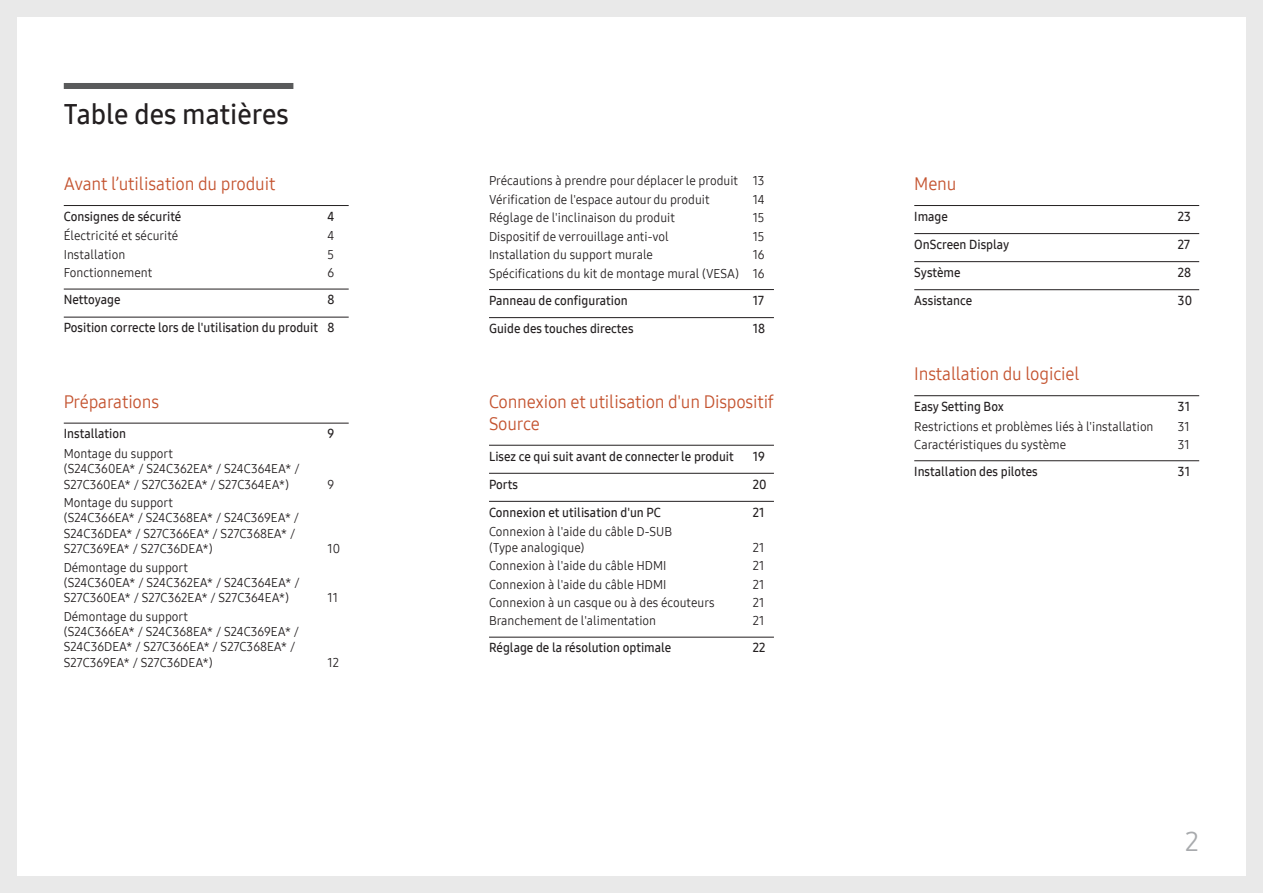
<style>
.page{position:relative;width:1263px;height:893px;background:#fff}
.page>*{position:absolute;margin:0;border:0;box-sizing:border-box;transform-origin:0 0}
.Table_of_contents{font:27.75px "Samsung One 600";color:#231f20}
.t1{font:27px "Samsung One 400";color:#a8aaad}
.t2{font:18px/21.6px "Samsung One 400";letter-spacing:-.01em;color:#c4532f;scale:.96 1}
.t3{font:12.75px/15.3px "Samsung One 400";color:#231f20;scale:.96 1}
.t4{font:12.75px "Samsung One 600";color:#231f20;scale:.96 1}
</style>
<div class="page">
<div style="left:0;top:0;width:1263px;height:17px;background:#e9e9e9"></div>
<div style="left:0;top:876px;width:1263px;height:17px;background:#e9e9e9"></div>
<div style="left:0;top:0;width:17px;height:893px;background:#e9e9e9"></div>
<div style="left:1246px;top:0;width:17px;height:893px;background:#e9e9e9"></div>
<div style="left:64px;top:83px;width:229px;height:6px;background:#595a5b"></div>
<hr style="left:64px;top:205px;width:285px;height:1px;background:#231f20">
<hr style="left:64px;top:289px;width:285px;height:1px;background:#231f20">
<hr style="left:64px;top:317px;width:285px;height:1px;background:#231f20">
<hr style="left:64px;top:423px;width:285px;height:1px;background:#231f20">
<hr style="left:489px;top:289px;width:285px;height:1px;background:#231f20">
<hr style="left:489px;top:317px;width:285px;height:1px;background:#231f20">
<hr style="left:489px;top:445px;width:285px;height:1px;background:#231f20">
<hr style="left:489px;top:473px;width:285px;height:1px;background:#231f20">
<hr style="left:489px;top:501px;width:285px;height:1px;background:#231f20">
<hr style="left:489px;top:637px;width:285px;height:1px;background:#231f20">
<hr style="left:914px;top:205px;width:285px;height:1px;background:#231f20">
<hr style="left:914px;top:233px;width:285px;height:1px;background:#231f20">
<hr style="left:914px;top:261px;width:285px;height:1px;background:#231f20">
<hr style="left:914px;top:289px;width:285px;height:1px;background:#231f20">
<hr style="left:914px;top:395px;width:285px;height:1px;background:#231f20">
<hr style="left:914px;top:460px;width:285px;height:1px;background:#231f20">
<p class="Table_of_contents" style="left:64px;top:96px;width:226px">Table des matières</p>
<p class="t2" style="left:64px;top:173px;width:222px">Avant l’utilisation du produit</p>
<p class="t4" style="left:64px;top:208px;width:124px">Consignes de sécurité</p>
<p class="t4" style="left:327px;top:208px;width:9px">4</p>
<p class="t3" style="left:64px;top:228px;width:121px">Électricité et sécurité</p>
<p class="t3" style="left:327px;top:228px;width:9px">4</p>
<p class="t3" style="left:64px;top:247px;width:66px">Installation</p>
<p class="t3" style="left:327px;top:247px;width:8px">5</p>
<p class="t3" style="left:64px;top:265px;width:94px">Fonctionnement</p>
<p class="t3" style="left:327px;top:265px;width:9px">6</p>
<p class="t4" style="left:64px;top:291px;width:61px">Nettoyage</p>
<p class="t4" style="left:327px;top:291px;width:9px">8</p>
<p class="t4" style="left:64px;top:319px;width:283px">Position correcte lors de l'utilisation du produit 8</p>
<p class="t2" style="left:64px;top:390px;width:101px">Préparations</p>
<p class="t4" style="left:64px;top:425px;width:66px">Installation</p>
<p class="t4" style="left:327px;top:425px;width:9px">9</p>
<p class="t3" style="left:64px;top:446px;width:247px">Montage du support<br>(S24C360EA* / S24C362EA* / S24C364EA* /<br>S27C360EA* / S27C362EA* / S27C364EA*)</p>
<p class="t3" style="left:327px;top:476px;width:9px">9</p>
<p class="t3" style="left:64px;top:495px;width:247px">Montage du support<br>(S24C366EA* / S24C368EA* / S24C369EA* /<br>S24C36DEA* / S27C366EA* / S27C368EA* /<br>S27C369EA* / S27C36DEA*)</p>
<p class="t3" style="left:64px;top:559px;width:247px">Démontage du support<br>(S24C360EA* / S24C362EA* / S24C364EA* /<br>S27C360EA* / S27C362EA* / S27C364EA*)</p>
<p class="t3" style="left:64px;top:608px;width:247px">Démontage du support<br>(S24C366EA* / S24C368EA* / S24C369EA* /<br>S24C36DEA* / S27C366EA* / S27C368EA* /<br>S27C369EA* / S27C36DEA*)</p>
<p class="t3" style="left:327px;top:541px;width:15px">10</p>
<p class="t3" style="left:327px;top:590px;width:12px">11</p>
<p class="t3" style="left:327px;top:654px;width:14px">12</p>
<p class="t3" style="left:489px;top:173px;width:289px">Précautions à prendre pour déplacer le produit 13</p>
<p class="t3" style="left:489px;top:192px;width:231px">Vérification de l'espace autour du produit</p>
<p class="t3" style="left:753px;top:192px;width:14px">14</p>
<p class="t3" style="left:489px;top:210px;width:195px">Réglage de l'inclinaison du produit</p>
<p class="t3" style="left:753px;top:210px;width:14px">15</p>
<p class="t3" style="left:489px;top:229px;width:189px">Dispositif de verrouillage anti-vol</p>
<p class="t3" style="left:753px;top:229px;width:14px">15</p>
<p class="t3" style="left:489px;top:247px;width:172px">Installation du support murale</p>
<p class="t3" style="left:753px;top:247px;width:14px">16</p>
<p class="t3" style="left:489px;top:266px;width:289px">Spécifications du kit de montage mural (VESA) 16</p>
<p class="t4" style="left:489px;top:292px;width:146px">Panneau de configuration</p>
<p class="t4" style="left:753px;top:292px;width:13px">17</p>
<p class="t4" style="left:489px;top:320px;width:152px">Guide des touches directes</p>
<p class="t4" style="left:753px;top:320px;width:14px">18</p>
<p class="t2" style="left:489px;top:391px;width:298px">Connexion et utilisation d'un Dispositif<br>Source</p>
<p class="t4" style="left:489px;top:447px;width:256px">Lisez ce qui suit avant de connecter le produit</p>
<p class="t4" style="left:753px;top:447px;width:14px">19</p>
<p class="t4" style="left:489px;top:476px;width:32px">Ports</p>
<p class="t4" style="left:753px;top:476px;width:16px">20</p>
<p class="t4" style="left:489px;top:504px;width:181px">Connexion et utilisation d'un PC</p>
<p class="t4" style="left:753px;top:504px;width:14px">21</p>
<p class="t3" style="left:489px;top:524px;width:192px">Connexion à l'aide du câble D-SUB (Type analogique)</p>
<p class="t3" style="left:753px;top:539px;width:14px">21</p>
<p class="t3" style="left:489px;top:558px;width:186px">Connexion à l'aide du câble HDMI</p>
<p class="t3" style="left:753px;top:558px;width:14px">21</p>
<p class="t3" style="left:489px;top:576px;width:186px">Connexion à l'aide du câble HDMI</p>
<p class="t3" style="left:753px;top:576px;width:14px">21</p>
<p class="t3" style="left:489px;top:595px;width:237px">Connexion à un casque ou à des écouteurs</p>
<p class="t3" style="left:753px;top:595px;width:14px">21</p>
<p class="t3" style="left:489px;top:613px;width:176px">Branchement de l'alimentation</p>
<p class="t3" style="left:753px;top:613px;width:14px">21</p>
<p class="t4" style="left:489px;top:639px;width:191px">Réglage de la résolution optimale</p>
<p class="t4" style="left:753px;top:639px;width:15px">22</p>
<p class="t2" style="left:914px;top:173px;width:45px">Menu</p>
<p class="t4" style="left:914px;top:208px;width:37px">Image</p>
<p class="t4" style="left:1178px;top:208px;width:15px">23</p>
<p class="t4" style="left:914px;top:236px;width:101px">OnScreen Display</p>
<p class="t4" style="left:1178px;top:236px;width:14px">27</p>
<p class="t4" style="left:914px;top:264px;width:50px">Système</p>
<p class="t4" style="left:1178px;top:264px;width:15px">28</p>
<p class="t4" style="left:914px;top:292px;width:62px">Assistance</p>
<p class="t4" style="left:1178px;top:292px;width:16px">30</p>
<p class="t2" style="left:914px;top:363px;width:174px">Installation du logiciel</p>
<p class="t4" style="left:914px;top:398px;width:95px">Easy Setting Box</p>
<p class="t4" style="left:1178px;top:398px;width:14px">31</p>
<p class="t3" style="left:914px;top:418px;width:251px">Restrictions et problèmes liés à l'installation</p>
<p class="t3" style="left:1178px;top:418px;width:14px">31</p>
<p class="t3" style="left:914px;top:437px;width:160px">Caractéristiques du système</p>
<p class="t3" style="left:1178px;top:437px;width:14px">31</p>
<p class="t4" style="left:914px;top:463px;width:130px">Installation des pilotes</p>
<p class="t4" style="left:1178px;top:463px;width:14px">31</p>
<h2 class="t1" style="left:1185px;top:823px;width:15px">2</h2>
</div>
